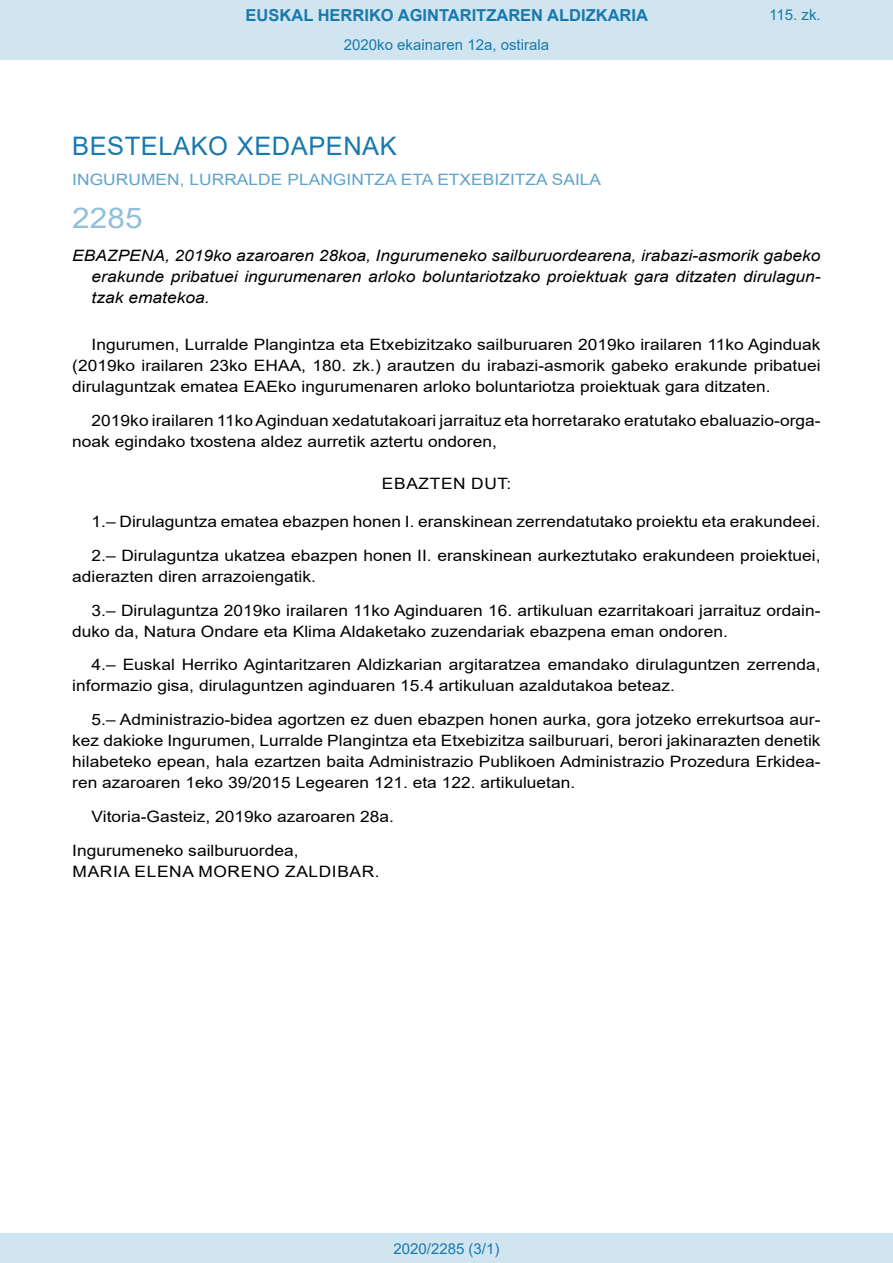
<style>
.page{position:relative;width:893px;height:1263px;background:#fff}
.page>*{position:absolute;margin:0;border:0;box-sizing:border-box;transform-origin:0 0}
.BOPVOrden{font:28.5px "Arial";color:#90c0db;scale:1.11 1}
.BOPVSeccion{font:25.5px "Arial";letter-spacing:.02em;color:#1879ad}
.t1{font:700 16.5px "Arial";color:#1879ad}
.BOPVDetalle{font:15.6px/21px "Arial";color:#000;scale:1.11 1}
.BOPVTitulo{font:italic 15.6px/21px "Arial";color:#000;text-align:justify;scale:1.11 1}
.BOPVOrganismo{font:15.6px "Arial";letter-spacing:.005em;color:#5ea4ca;scale:1.11 1}
.BOPVFirmaLugFec{font:15.6px "Arial";color:#000;scale:1.11 1}
.BOPVFirmaPuesto{font:15.6px "Arial";color:#000;scale:1.11 1}
.BOPVFirmaNombre{font:15.6px "Arial";letter-spacing:.035em;color:#000;scale:1.11 1}
.BOPVClave{font:15.6px "Arial";letter-spacing:.035em;color:#000;scale:1.11 1}
.Paginacion_Centro{font:15px "Arial";color:#1879ad}
</style>
<div class="page">
<div style="left:0;top:0;width:893px;height:60px;background:#d0e5f0"></div>
<div style="left:0;top:1233px;width:893px;height:30px;background:#d0e5f0"></div>
<p class="t1" style="left:246px;top:3px;width:404px">EUSKAL HERRIKO AGINTARITZAREN ALDIZKARIA</p>
<p class="Paginacion_Centro" style="left:344px;top:35px;width:207px">2020ko ekainaren 12a, ostirala</p>
<p class="Paginacion_Centro" style="left:769px;top:5px;width:53px">115. zk.</p>
<p class="BOPVSeccion" style="left:72px;top:128px;width:326px">BESTELAKO XEDAPENAK</p>
<p class="BOPVOrganismo" style="left:72px;top:169px;width:478px">INGURUMEN, LURRALDE PLANGINTZA ETA ETXEBIZITZA SAILA</p>
<p class="BOPVOrden" style="left:72px;top:198px;width:65px">2285</p>
<p class="BOPVTitulo" style="left:92px;top:246px;width:658px;text-indent:-19px">EBAZPENA, 2019ko azaroaren 28koa, Ingurumeneko sailburuordearena, irabazi-asmorik gabeko erakunde pribatuei ingurumenaren arloko boluntariotzako proiektuak gara ditzaten dirulagun&shy;tzak ematekoa.</p>
<p class="BOPVDetalle" style="left:72px;top:334px;width:676px;text-align:justify;text-indent:19px">Ingurumen, Lurralde Plangintza eta Etxebizitzako sailburuaren 2019ko irailaren 11ko Aginduak (2019ko irailaren 23ko EHAA, 180. zk.) arautzen du irabazi-asmorik gabeko erakunde pribatuei dirulaguntzak ematea EAEko ingurumenaren arloko boluntariotza proiektuak gara ditzaten.</p>
<p class="BOPVDetalle" style="left:72px;top:410px;width:676px;text-indent:19px">2019ko irailaren 11ko Aginduan xedatutakoari jarraituz eta horretarako eratutako ebaluazio-orga&shy;noak egindako txostena aldez aurretik aztertu ondoren,</p>
<p class="BOPVClave" style="left:382px;top:473px;width:118px">EBAZTEN DUT:</p>
<p class="BOPVDetalle" style="left:92px;top:511px;width:658px">1.– Dirulaguntza ematea ebazpen honen I. eranskinean zerrendatutako proiektu eta erakundeei.</p>
<p class="BOPVDetalle" style="left:72px;top:545px;width:676px;text-indent:19px">2.– Dirulaguntza ukatzea ebazpen honen II. eranskinean aurkeztutako erakundeen proiektuei, adierazten diren arrazoiengatik.</p>
<p class="BOPVDetalle" style="left:72px;top:599px;width:676px;text-indent:19px">3.– Dirulaguntza 2019ko irailaren 11ko Aginduaren 16. artikuluan ezarritakoari jarraituz ordain&shy;duko da, Natura Ondare eta Klima Aldaketako zuzendariak ebazpena eman ondoren.</p>
<p class="BOPVDetalle" style="left:72px;top:654px;width:676px;text-indent:19px">4.– Euskal Herriko Agintaritzaren Aldizkarian argitaratzea emandako dirulaguntzen zerrenda, informazio gisa, dirulaguntzen aginduaren 15.4 artikuluan azaldutakoa beteaz.</p>
<p class="BOPVDetalle" style="left:72px;top:709px;width:676px;text-align:justify;text-indent:19px">5.– Administrazio-bidea agortzen ez duen ebazpen honen aurka, gora jotzeko errekurtsoa aur&shy;kez dakioke Ingurumen, Lurralde Plangintza eta Etxebizitza sailburuari, berori jakinarazten denetik hilabeteko epean, hala ezartzen baita Administrazio Publikoen Administrazio Prozedura Erkidea&shy;ren azaroaren 1eko 39/2015 Legearen 121. eta 122. artikuluetan.</p>
<p class="BOPVFirmaLugFec" style="left:92px;top:806px;width:274px">Vitoria-Gasteiz, 2019ko azaroaren 28a.</p>
<p class="BOPVFirmaPuesto" style="left:72px;top:839px;width:205px">Ingurumeneko sailburuordea,</p>
<p class="BOPVFirmaNombre" style="left:73px;top:860px;width:278px">MARIA ELENA MORENO ZALDIBAR.</p>
<p class="Paginacion_Centro" style="left:393px;top:1238px;width:107px">2020/2285 (3/1)</p>
</div>
